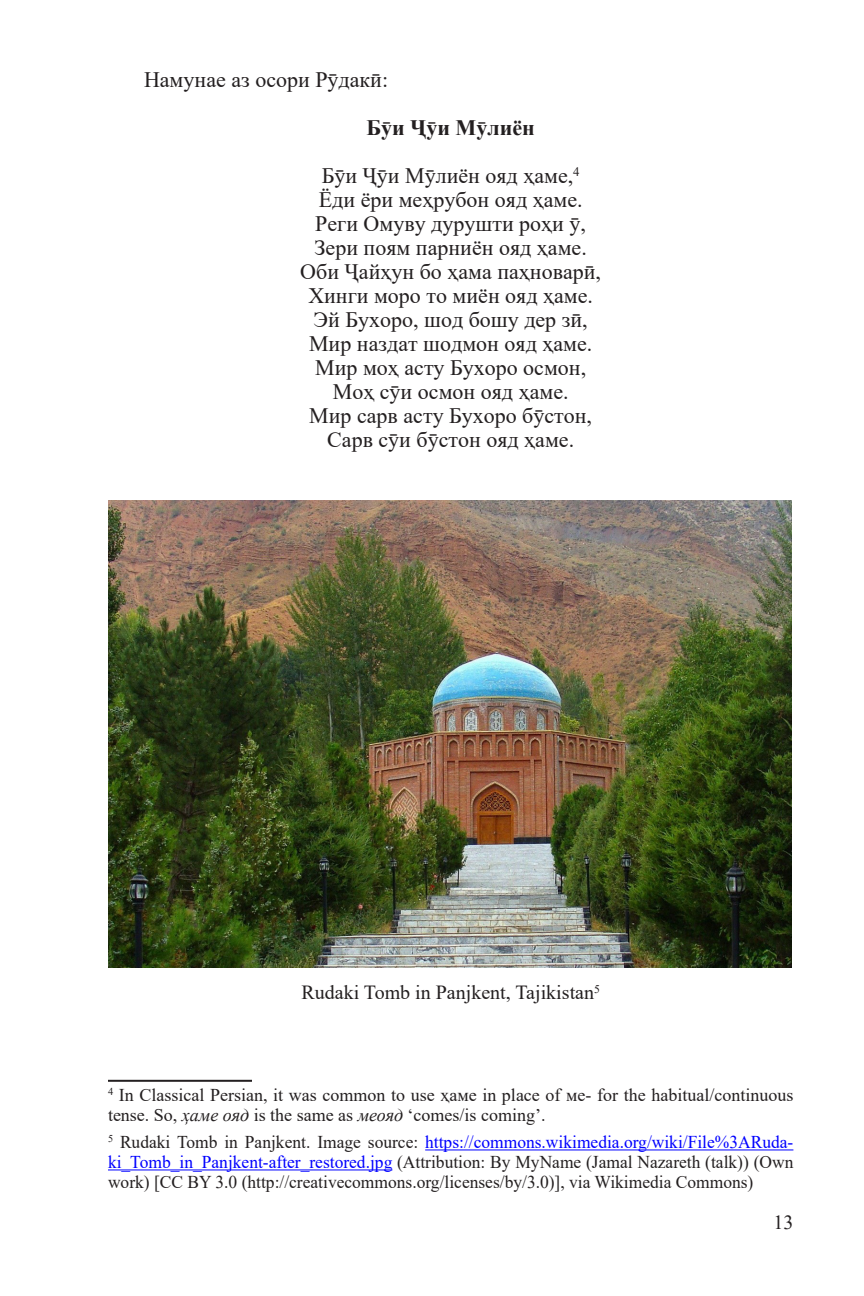
<style>
.page{position:relative;width:864px;height:1296px;background:#fff}
.page>*{position:absolute;margin:0;border:0;box-sizing:border-box;transform-origin:0 0}
.t1{font:22px "Times New Roman";color:#231f20}
.t2{font:700 22px "Times New Roman";color:#231f20}
.t3{font:20px "Times New Roman";color:#231f20}
.t4{font:18px/20px "Times New Roman";color:#231f20}
.s1{font-style:italic}
.s2{color:#00f}
</style>
<div class="page">
<hr style="left:108px;top:1080px;width:144px;height:2px;background:#231f20">
<hr style="left:425px;top:1150px;width:368px;height:1px;background:#00f">
<hr style="left:108px;top:1170px;width:284px;height:1px;background:#00f">
<img style="left:108px;top:501px;width:684px;height:466px">
<p class="t1" style="left:144px;top:64px;width:246px">Намунае аз осори Рӯдакӣ:</p>
<p class="t2" style="left:367px;top:112px;width:170px">Бӯи Ҷӯи Мӯлиён</p>
<p class="t1" style="left:322px;top:160px;width:260px">Бӯи Ҷӯи Мӯлиён ояд ҳаме,<sup>4</sup></p>
<p class="t1" style="left:319px;top:184px;width:265px">Ёди ёри меҳрубон ояд ҳаме.</p>
<p class="t1" style="left:315px;top:208px;width:272px">Реги Омуву дурушти роҳи ӯ,</p>
<p class="t1" style="left:315px;top:232px;width:274px">Зери поям парниён ояд ҳаме.</p>
<p class="t1" style="left:300px;top:256px;width:302px">Оби Ҷайҳун бо ҳама паҳноварӣ,</p>
<p class="t1" style="left:308px;top:280px;width:286px">Хинги моро то миён ояд ҳаме.</p>
<p class="t1" style="left:314px;top:304px;width:276px">Эй Бухоро, шод бошу дер зӣ,</p>
<p class="t1" style="left:309px;top:328px;width:285px">Мир наздат шодмон ояд ҳаме.</p>
<p class="t1" style="left:315px;top:352px;width:272px">Мир моҳ асту Бухоро осмон,</p>
<p class="t1" style="left:333px;top:376px;width:237px">Моҳ сӯи осмон ояд ҳаме.</p>
<p class="t1" style="left:309px;top:400px;width:284px">Мир сарв асту Бухоро бӯстон,</p>
<p class="t1" style="left:327px;top:424px;width:248px">Сарв сӯи бӯстон ояд ҳаме.</p>
<p class="t3" style="left:302px;top:978px;width:300px">Rudaki Tomb in Panjkent, Tajikistan<sup>5</sup></p>
<p class="t4" style="left:108px;top:1084px;width:687px"><sup>4</sup> In Classical Persian, it was common to use ҳаме in place of ме- for the habitual/continuous tense. So, <span class="s1">ҳаме ояд</span> is the same as <span class="s1">меояд</span> ‘comes/is coming’.</p>
<p class="t4" style="left:108px;top:1131px;width:687px;text-align:justify"><sup>5</sup> Rudaki Tomb in Panjkent. Image source: <span class="s2">https://commons.wikimedia.org/wiki/File%3ARuda&shy;ki_Tomb_in_Panjkent-after_restored.jpg</span> (Attribution: By MyName (Jamal Nazareth (talk)) (Own work) [CC BY 3.0 (http://creativecommons.org/licenses/by/3.0)], via Wikimedia Commons)</p>
<p class="t3" style="left:773px;top:1209px;width:21px">13</p>
</div>
